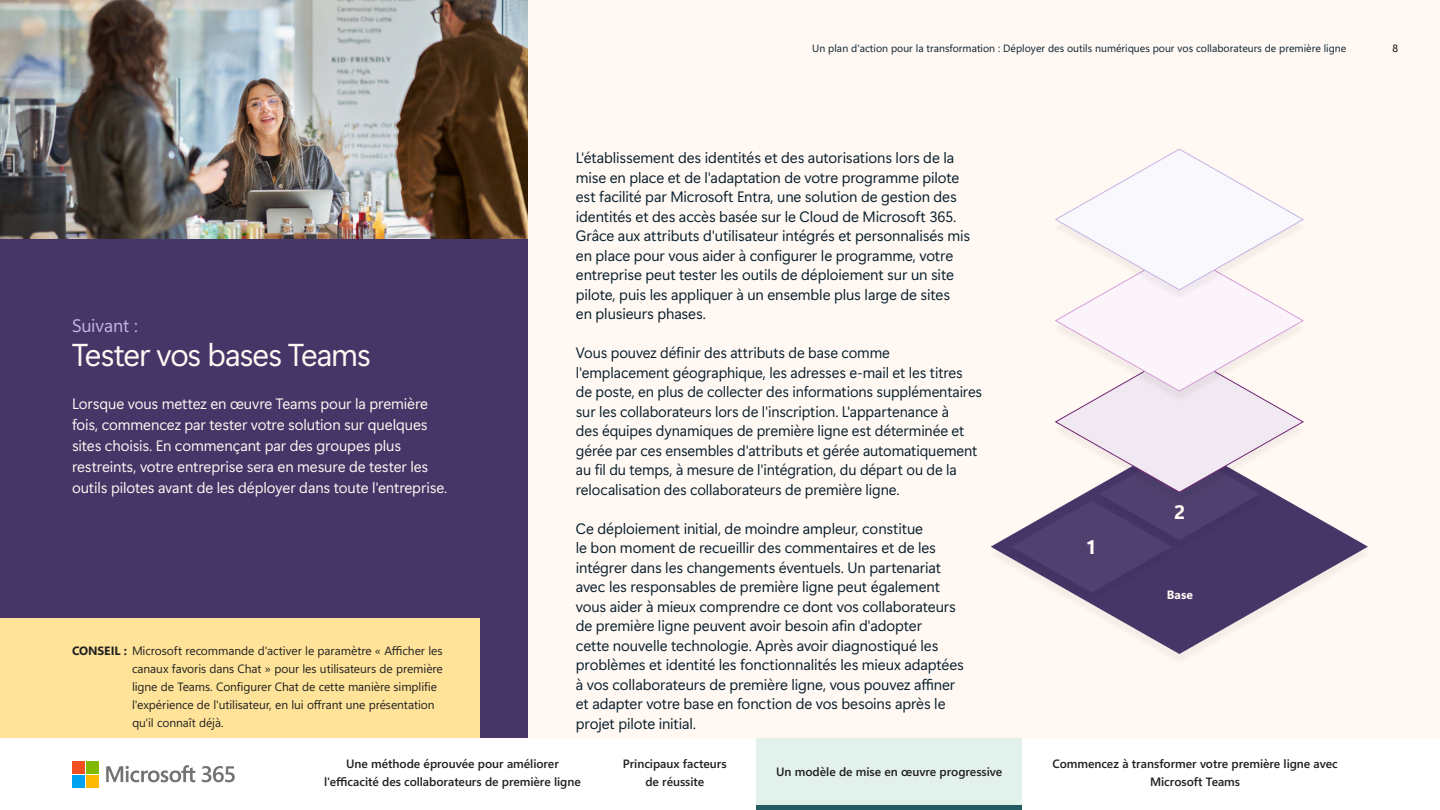
<style>
.page{position:relative;width:1440px;height:810px;background:#fff}
.page>*{position:absolute;margin:0;border:0;box-sizing:border-box;transform-origin:0 0}
.H3{font:31.5px "Segoe Sans 240000";letter-spacing:-.035em;color:#fff8f3}
.t1{font:19.5px "Segoe Sans a 8000 2 bc 0000";color:#fff8f3}
.P_Lg{font:18px "Segoe Sans a 8000";letter-spacing:-.01em;color:#c5b4e3}
.t2{font:15px/19.5px "Segoe Sans 240000";letter-spacing:-.005em;color:#091f2c}
.t3{font:15px/21px "Segoe Sans 240000";letter-spacing:-.005em;color:#fff8f3}
.P_Sml{font:12px/18px "Segoe Sans a 8000";letter-spacing:-.005em;color:#212121}
.P_Sml_Sem_Bld{font:12px/18px "Segoe Sans a 8000";letter-spacing:-.005em;color:#212121;text-align:center}
.t4{font:12px "Segoe Sans a 8000 2 bc 0000";color:#fff8f3}
.Page_Header{font:10.5px "Segoe Sans a 8000";color:#091f2c}
.Page{font:10.5px "Segoe Sans a 8000";color:#000}
.s1{font-family:"Segoe Sans a 8000 2 bc 0000"}
</style>
<div class="page">
<div style="left:0;top:0;width:1440px;height:738px;background:#fff8f3"></div>
<div style="left:0;top:0;width:528px;height:756px;background:#463668"></div>
<div style="left:0;top:618px;width:480px;height:120px;background:#ffe399"></div>
<img style="left:0;top:0;width:528px;height:238px">
<svg style="left:991px;top:510px;width:377px;height:144px"></svg>
<div style="left:1008px;top:504px;width:167px;height:100px;background:#000;opacity:.05"></div>
<svg style="left:1011px;top:148px;width:293px;height:445px"></svg>
<div style="left:0;top:738px;width:1440px;height:72px;background:#fff"></div>
<svg style="left:202px;top:766px;width:33px;height:16px"></svg>
<svg style="left:106px;top:765px;width:89px;height:17px"></svg>
<div style="left:72px;top:761px;width:13px;height:13px;background:#f24f21"></div>
<div style="left:86px;top:761px;width:12px;height:13px;background:#80ba00"></div>
<div style="left:72px;top:775px;width:13px;height:12px;background:#00a3f0"></div>
<div style="left:86px;top:775px;width:12px;height:12px;background:#ffba00"></div>
<div style="left:757px;top:738px;width:265px;height:72px;background:#e3f1ed"></div>
<hr style="left:757px;top:806px;width:265px;height:4px;background:#225b62">
<p class="P_Lg" style="left:72px;top:313px;width:68px">Suivant :</p>
<p class="H3" style="left:72px;top:333px;width:301px">Tester vos bases Teams</p>
<p class="t3" style="left:72px;top:393px;width:377px">Lorsque vous mettez en œuvre Teams pour la première fois, commencez par tester votre solution sur quelques sites choisis. En commençant par des groupes plus restreints, votre entreprise sera en mesure de tester les outils pilotes avant de les déployer dans toute l'entreprise.</p>
<p class="P_Sml" style="left:132px;top:641px;width:312px;text-indent:-60px"><span class="s1">CONSEIL :</span> Microsoft recommande d'activer le paramètre « Afficher les canaux favoris dans Chat » pour les utilisateurs de première ligne de Teams. Configurer Chat de cette manière simplifie l'expérience de l'utilisateur, en lui offrant une présentation qu'il connaît déjà.</p>
<p class="Page_Header" style="left:812px;top:41px;width:536px">Un plan d'action pour la transformation : Déployer des outils numériques pour vos collaborateurs de première ligne</p>
<p class="Page" style="left:1392px;top:41px;width:7px">8</p>
<p class="t2" style="left:576px;top:148px;width:396px">L'établissement des identités et des autorisations lors de la mise en place et de l'adaptation de votre programme pilote est facilité par Microsoft Entra, une solution de gestion des identités et des accès basée sur le Cloud de Microsoft 365.<br>Grâce aux attributs d'utilisateur intégrés et personnalisés mis en place pour vous aider à configurer le programme, votre entreprise peut tester les outils de déploiement sur un site pilote, puis les appliquer à un ensemble plus large de sites<br>en plusieurs phases.</p>
<p class="t2" style="left:576px;top:343px;width:408px">Vous pouvez définir des attributs de base comme l'emplacement géographique, les adresses e-mail et les titres de poste, en plus de collecter des informations supplémentaires sur les collaborateurs lors de l'inscription. L'appartenance à<br>des équipes dynamiques de première ligne est déterminée et gérée par ces ensembles d'attributs et gérée automatiquement au fil du temps, à mesure de l'intégration, du départ ou de la relocalisation des collaborateurs de première ligne.</p>
<p class="t2" style="left:576px;top:518px;width:390px">Ce déploiement initial, de moindre ampleur, constitue<br>le bon moment de recueillir des commentaires et de les intégrer dans les changements éventuels. Un partenariat avec les responsables de première ligne peut également vous aider à mieux comprendre ce dont vos collaborateurs de première ligne peuvent avoir besoin afin d'adopter<br>cette nouvelle technologie. Après avoir diagnostiqué les problèmes et identité les fonctionnalités les mieux adaptées à vos collaborateurs de première ligne, vous pouvez affiner et adapter votre base en fonction de vos besoins après le projet pilote initial.</p>
<p class="t1" style="left:1087px;top:533px;width:10px">1</p>
<p class="t1" style="left:1174px;top:498px;width:13px">2</p>
<p class="t4" style="left:1167px;top:586px;width:28px">Base</p>
<p class="P_Sml_Sem_Bld" style="left:324px;top:755px;width:258px">Une méthode éprouvée pour améliorer l'efficacité des collaborateurs de première ligne</p>
<p class="P_Sml_Sem_Bld" style="left:623px;top:755px;width:105px">Principaux facteurs de réussite</p>
<p class="P_Sml_Sem_Bld" style="left:776px;top:762px;width:228px">Un modèle de mise en œuvre progressive</p>
<p class="P_Sml_Sem_Bld" style="left:1053px;top:755px;width:287px">Commencez à transformer votre première ligne avec<br>Microsoft Teams</p>
</div>
